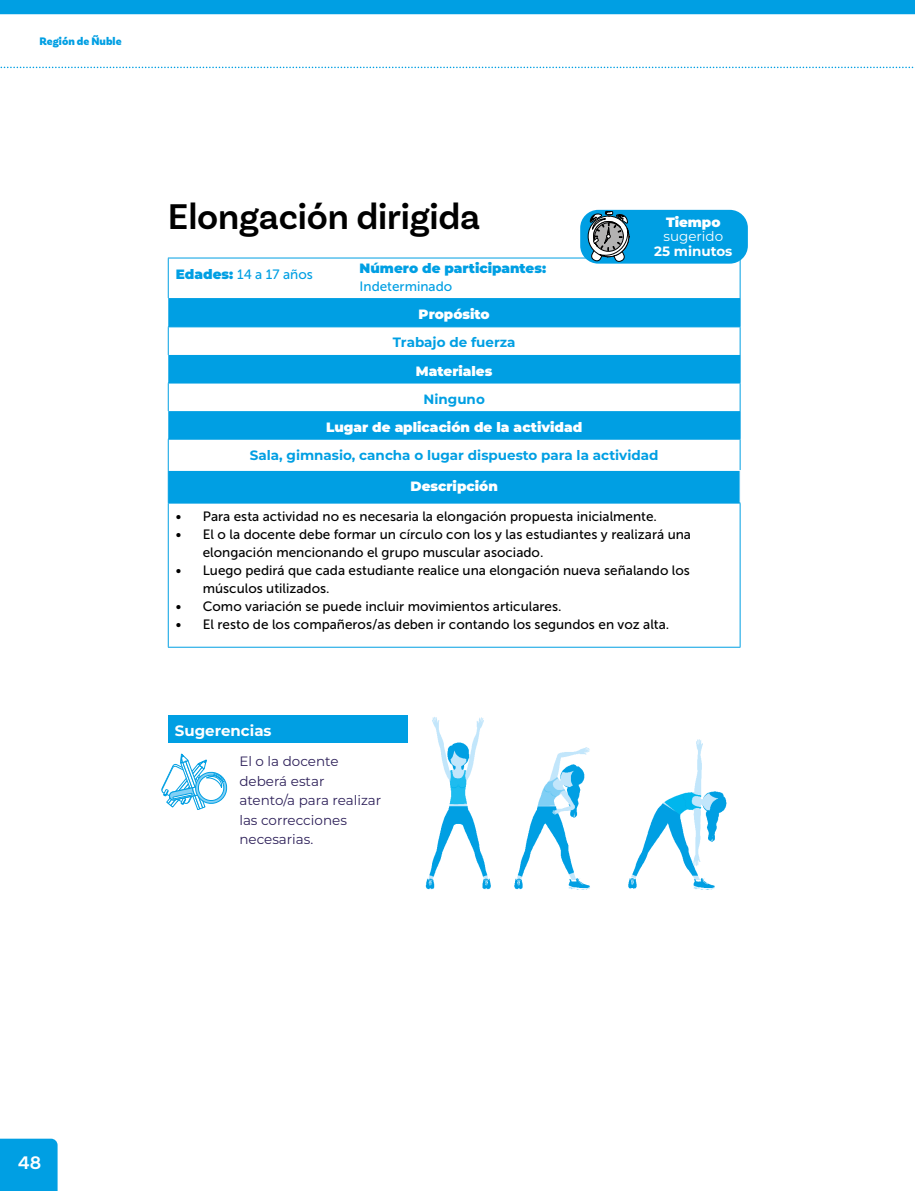
<style>
.page{position:relative;width:915px;height:1191px;background:#fff}
.page>*{position:absolute;margin:0;border:0;box-sizing:border-box;transform-origin:0 0}
.t1{font:600 37.5px "Basic Sans";letter-spacing:-.005em;color:#000}
.t2{font:600 19.05px "Basic Sans";color:#fff}
.t3{font:700 15px "Montserrat";color:#fff}
.t4{font:13.5px/18px "Museo Sans 500";color:#000}
.t5{font:700 13.5px "Montserrat";color:#009fe3}
.t6{font:13.5px/19.5px "Montserrat";color:#2d2059}
.t7{font:900 13.5px "Montserrat";color:#fff}
.t8{font:13.5px "Museo Sans 500";color:#009fe3}
.t9{font:900 13.5px "Montserrat";color:#009fe3}
.t10{font:700 13.5px "Montserrat";color:#fff}
.t11{font:13.5px "Montserrat";color:#fff}
.t12{font:900 11.4px "Basic Sans";color:#009fe3}
.s1{font-family:"Montserrat";font-weight:900}
</style>
<div class="page">
<svg style="left:0;top:67px;width:914px;height:1px"></svg>
<div style="left:0;top:1138px;width:58px;height:53px;background:#009fe3"></div>
<div style="left:0;top:0;width:914px;height:14px;background:#009fe3"></div>
<svg style="left:168px;top:298px;width:571px;height:205px;fill:#009fe3"></svg>
<hr style="left:168px;top:470px;width:572px;height:1px;background:#fff">
<hr style="left:168px;top:258px;width:1px;height:40px;background:#009fe3">
<hr style="left:168px;top:258px;width:572px;height:1px;background:#009fe3">
<hr style="left:739px;top:258px;width:1px;height:40px;background:#009fe3">
<svg style="left:168px;top:327px;width:1px;height:28px"></svg>
<hr style="left:168px;top:326px;width:572px;height:1px;background:#009fe3">
<svg style="left:168px;top:384px;width:1px;height:27px"></svg>
<hr style="left:168px;top:383px;width:572px;height:1px;background:#009fe3">
<svg style="left:739px;top:298px;width:1px;height:141px"></svg>
<hr style="left:168px;top:439px;width:1px;height:31px;background:#009fe3">
<hr style="left:168px;top:439px;width:572px;height:1px;background:#009fe3">
<hr style="left:739px;top:439px;width:1px;height:31px;background:#009fe3">
<hr style="left:168px;top:470px;width:1px;height:33px;background:#009fe3">
<hr style="left:168px;top:503px;width:1px;height:144px;background:#009fe3">
<hr style="left:168px;top:503px;width:572px;height:1px;background:#009fe3">
<hr style="left:739px;top:503px;width:1px;height:144px;background:#009fe3">
<hr style="left:168px;top:647px;width:572px;height:1px;background:#009fe3">
<svg style="left:161px;top:754px;width:67px;height:56px"></svg>
<div style="left:168px;top:715px;width:239px;height:28px;background:#009fe3"></div>
<img style="left:425px;top:717px;width:302px;height:173px">
<div style="left:580px;top:210px;width:167px;height:54px;background:#009fe3;border-radius:18px"></div>
<div style="left:587px;top:216px;width:42px;height:41px;border:1px solid #000;border-radius:50%"></div>
<svg style="left:589px;top:209px;width:40px;height:53px"></svg>
<p class="t12" style="left:40px;top:34px;width:83px">Región de Ñuble</p>
<h1 class="t1" style="left:168px;top:194px;width:314px">Elongación dirigida</h1>
<p class="t8" style="left:176px;top:266px;width:139px"><span class="s1">Edades:</span> 14 a 17 años</p>
<p class="t9" style="left:359px;top:258px;width:188px">Número de participantes:</p>
<p class="t8" style="left:359px;top:278px;width:94px">Indeterminado</p>
<p class="t7" style="left:665px;top:212px;width:56px">Tiempo</p>
<p class="t11" style="left:663px;top:227px;width:61px">sugerido</p>
<p class="t10" style="left:654px;top:241px;width:80px">25 minutos</p>
<p class="t7" style="left:418px;top:304px;width:73px">Propósito</p>
<p class="t5" style="left:392px;top:333px;width:124px">Trabajo de fuerza</p>
<p class="t7" style="left:416px;top:360px;width:78px">Materiales</p>
<p class="t5" style="left:423px;top:389px;width:63px">Ninguno</p>
<p class="t7" style="left:326px;top:417px;width:258px">Lugar de aplicación de la actividad</p>
<p class="t5" style="left:250px;top:445px;width:410px">Sala, gimnasio, cancha o lugar dispuesto para la actividad</p>
<p class="t7" style="left:410px;top:476px;width:89px">Descripción</p>
<p class="t4" style="left:176px;top:507px;width:482px">• Para esta actividad no es necesaria la elongación propuesta inicialmente.</p>
<p class="t4" style="left:203px;top:525px;width:489px;text-indent:-27px">• El o la docente debe formar un círculo con los y las estudiantes y realizará una elongación mencionando el grupo muscular asociado.</p>
<p class="t4" style="left:203px;top:561px;width:488px;text-indent:-27px">• Luego pedirá que cada estudiante realice una elongación nueva señalando los músculos utilizados.</p>
<p class="t4" style="left:176px;top:597px;width:387px">• Como variación se puede incluir movimientos articulares.</p>
<p class="t4" style="left:176px;top:615px;width:495px">• El resto de los compañeros/as deben ir contando los segundos en voz alta.</p>
<p class="t3" style="left:175px;top:719px;width:98px">Sugerencias</p>
<p class="t6" style="left:239px;top:751px;width:143px">El o la docente deberá estar atento/a para realizar las correcciones necesarias.</p>
<h2 class="t2" style="left:18px;top:1151px;width:25px">48</h2>
</div>
